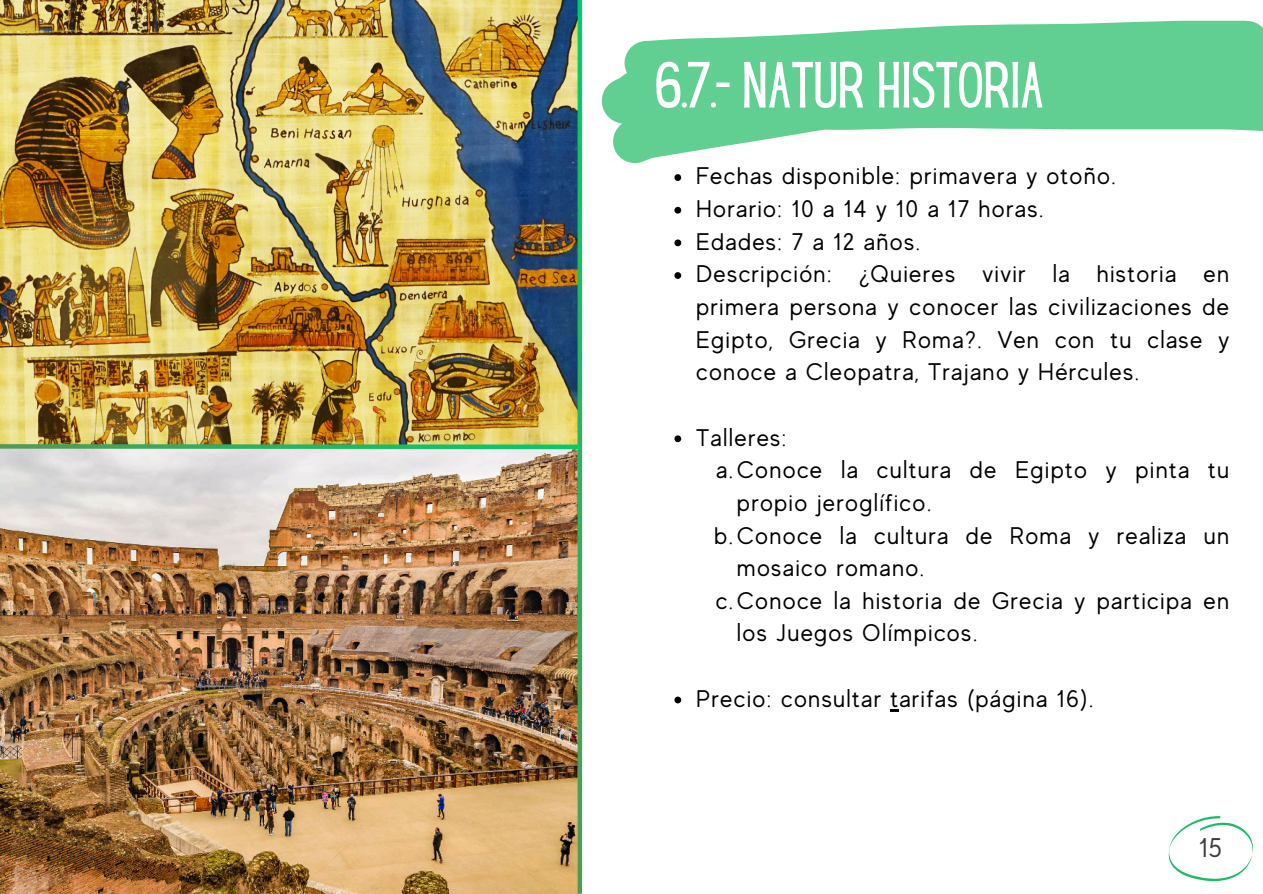
<style>
.page{position:relative;width:1263px;height:894px;background:#fff}
.page>*{position:absolute;margin:0;border:0;box-sizing:border-box;transform-origin:0 0}
.t1{font:57px "Hey Gotcha";color:#fff}
.t2{font:27px "MADE Evolve Sans";color:#3b3f3f}
.t3{font:24px/32.7px "MADE Evolve Sans";letter-spacing:.055em;color:#000}
</style>
<div class="page">
<svg style="left:601px;top:20px;width:662px;height:143px;fill:#61cf92"></svg>
<svg style="left:1168px;top:816px;width:85px;height:64px"></svg>
<svg style="left:674px;top:174px;width:7px;height:7px"></svg>
<svg style="left:674px;top:207px;width:7px;height:6px"></svg>
<svg style="left:674px;top:239px;width:7px;height:7px"></svg>
<svg style="left:674px;top:272px;width:7px;height:7px"></svg>
<svg style="left:674px;top:435px;width:7px;height:7px"></svg>
<svg style="left:674px;top:696px;width:7px;height:7px"></svg>
<svg style="left:890px;top:709px;width:9px;height:2px"></svg>
<img style="left:0;top:0;width:578px;height:893px">
<svg style="left:578px;top:0;width:4px;height:893px;background:#29b25f"></svg>
<svg style="left:0;top:444px;width:580px;height:5px;background:#3ab362"></svg>
<h1 class="t1" style="left:655px;top:51px;width:390px">6.7.- NATUR HISTORIA</h1>
<p class="t3" style="left:696px;top:159px;width:534px">Fechas disponible: primavera y otoño.<br>Horario: 10 a 14 y 10 a 17 horas.<br>Edades: 7 a 12 años.<br>Descripción: ¿Quieres vivir la historia en primera persona y conocer las civilizaciones de Egipto, Grecia y Roma?. Ven con tu clase y conoce a Cleopatra, Trajano y Hércules.</p>
<p class="t3" style="left:696px;top:420px;width:92px">Talleres:</p>
<p class="t3" style="left:716px;top:452px;width:515px">a.Conoce la cultura de Egipto y pinta tu</p>
<p class="t3" style="left:737px;top:485px;width:196px">propio jeroglífico.</p>
<p class="t3" style="left:714px;top:518px;width:516px">b.Conoce la cultura de Roma y realiza un</p>
<p class="t3" style="left:737px;top:550px;width:189px">mosaico romano.</p>
<p class="t3" style="left:716px;top:583px;width:515px">c.Conoce la historia de Grecia y participa en</p>
<p class="t3" style="left:737px;top:616px;width:242px">los Juegos Olímpicos.</p>
<p class="t3" style="left:696px;top:681px;width:399px">Precio: consultar tarifas (página 16).</p>
<p class="t2" style="left:1199px;top:830px;width:24px">15</p>
</div>
